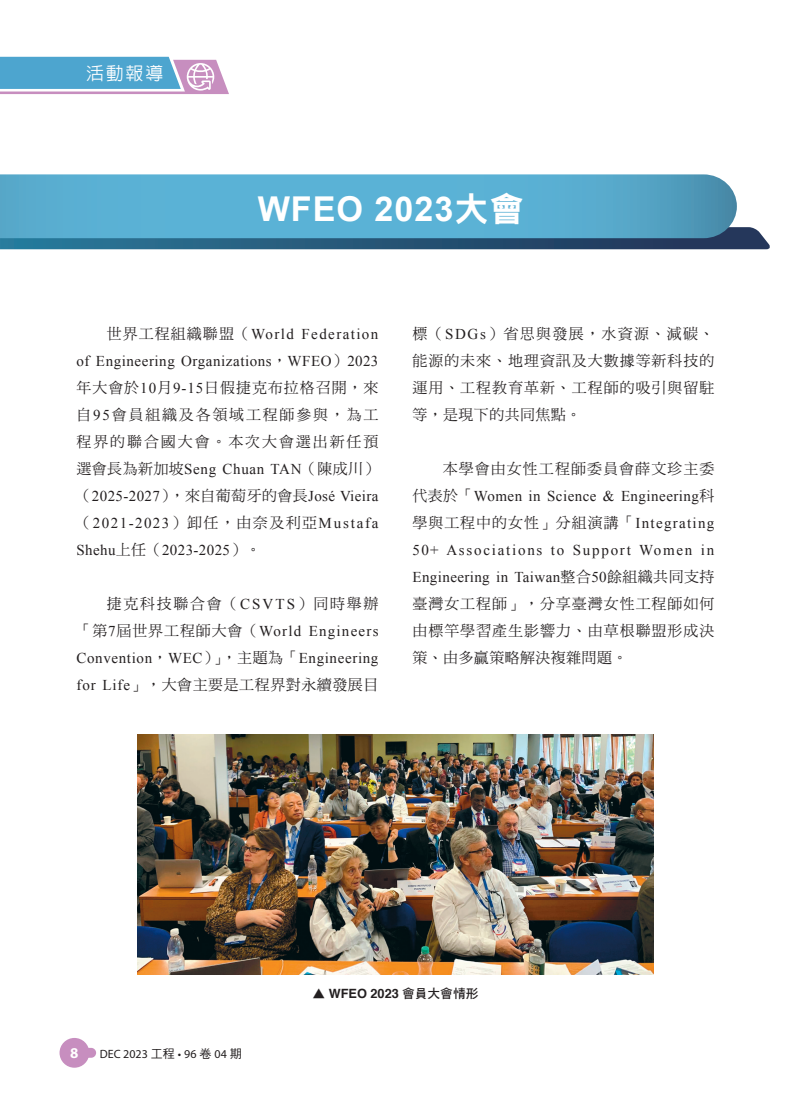
<style>
.page{position:relative;width:808px;height:1106px;background:#fff}
.page>*{position:absolute;margin:0;border:0;box-sizing:border-box;transform-origin:0 0}
.t1{font:700 34.2px "Arial";letter-spacing:.03em;color:#fff}
.t2{font:500 18px "AR Hei B5";color:#fff}
.t3{font:15px/27px "DF Ming Std W5";letter-spacing:.065em;color:#231f20;text-align:justify}
.t4{font:15px/27px "Times New Roman";letter-spacing:.035em;color:#231f20;text-align:right}
.t5{font:15px/27px "Times New Roman";letter-spacing:.12em;color:#231f20}
.t6{font:15px "DF Ming Std W5";letter-spacing:.035em;color:#231f20}
.t7{font:15px "DF Ming Std W5";letter-spacing:.11em;color:#231f20}
.t8{font:700 15px "Myriad Pro";color:#fff}
.t9{font:700 12.75px "Helvetica";color:#231f20}
.t10{font:12px "Myriad Pro";color:#231f20}
.s1{font-family:"DF Hei Std W9";font-weight:400}
.s2{font-family:"DF Ming Std W5"}
.s3{font-family:"Times New Roman"}
.s4{font-family:"DF Hei Std W5"}
.s5{font-family:"DF Hei Std W7";font-weight:400}
</style>
<div class="page">
<div style="left:60px;top:1037px;width:29px;height:30px;background:#c78ebf;border-radius:50%"></div>
<div style="left:70px;top:1047px;width:26px;height:10px;background:#c78ebf;border-radius:5px"></div>
<svg style="left:0;top:57px;width:229px;height:37px;background:#7eadd2"></svg>
<svg style="left:0;top:227px;width:770px;height:22px;background:#2a5879"></svg>
<svg style="left:0;top:174px;width:737px;height:64px;background:#59add0"></svg>
<img style="left:137px;top:734px;width:516px;height:240px">
<p class="t2" style="left:86px;top:64px;width:79px">活動報導</p>
<h1 class="t1" style="left:258px;top:186px;width:268px">WFEO 2023<span class="s1">大會</span></h1>
<p class="t4" style="left:77px;top:320px;width:303px"><span class="s2">世界工程組織聯盟（</span>World Federation<br>of Engineering Organizations<span class="s2">，</span>WFEO<span class="s2">）</span>2023</p>
<p class="t3" style="left:77px;top:374px;width:303px">年大會於<span class="s3">10</span>月<span class="s3">9-15</span>日假捷克布拉格召開，來自<span class="s3">95</span>會員組織及各領域工程師參與，為工程界的聯合國大會。本次大會選出新任預選會長為新加坡<span class="s3">Seng Chuan TAN</span>（陳成川）</p>
<p class="t4" style="left:77px;top:482px;width:304px;text-align:justify"><span class="s2">（</span>2025-2027<span class="s2">），來自葡萄牙的會長</span>José Vieira<span class="s2">（</span>2021-2023<span class="s2">）卸任，由奈及利亞</span>Mustafa Shehu<span class="s2">上任（</span>2023-2025<span class="s2">）。</span></p>
<p class="t7" style="left:107px;top:595px;width:273px">捷克科技聯合會（<span class="s3">CSVTS</span>）同時舉辦</p>
<p class="t4" style="left:77px;top:617px;width:303px;text-align:left"><span class="s2">「第</span>7<span class="s2">屆世界工程師大會（</span>World Engineers<br>Convention<span class="s2">，</span>WEC<span class="s2">）」，主題為「</span>Engineering</p>
<p class="t6" style="left:77px;top:676px;width:303px"><span class="s3">for Life</span>」，大會主要是工程界對永續發展目</p>
<p class="t3" style="left:412px;top:320px;width:303px">標（<span class="s3">SDGs</span>）省思與發展，水資源、減碳、能源的未來、地理資訊及大數據等新科技的運用、工程教育革新、工程師的吸引與留駐等，是現下的共同焦點。</p>
<p class="t3" style="left:443px;top:455px;width:273px">本學會由女性工程師委員會薛文珍主委</p>
<p class="t4" style="left:412px;top:482px;width:303px"><span class="s2">代表於「</span>Women in Science &amp; Engineering<span class="s2">科</span></p>
<p class="t3" style="left:412px;top:509px;width:303px">學與工程中的女性」分組演講「<span class="s3">Integrating</span></p>
<p class="t5" style="left:412px;top:536px;width:303px">50+ Associations to Support Women in<br>Engineering in Taiwan<span class="s2">整合</span>50<span class="s2">餘組織共同支持</span></p>
<p class="t3" style="left:412px;top:590px;width:303px">臺灣女工程師」，分享臺灣女性工程師如何由標竿學習產生影響力、由草根聯盟形成決策、由多贏策略解決複雜問題。</p>
<p class="t8" style="left:70px;top:1043px;width:10px">8</p>
<p class="t10" style="left:100px;top:1046px;width:144px">DEC 2023 <span class="s4">工程</span> • 96 <span class="s4">卷</span> 04 <span class="s4">期</span></p>
<p class="t9" style="left:312px;top:984px;width:168px"><span class="s5">▲</span> WFEO 2023 <span class="s5">會員大會情形</span></p>
</div>
